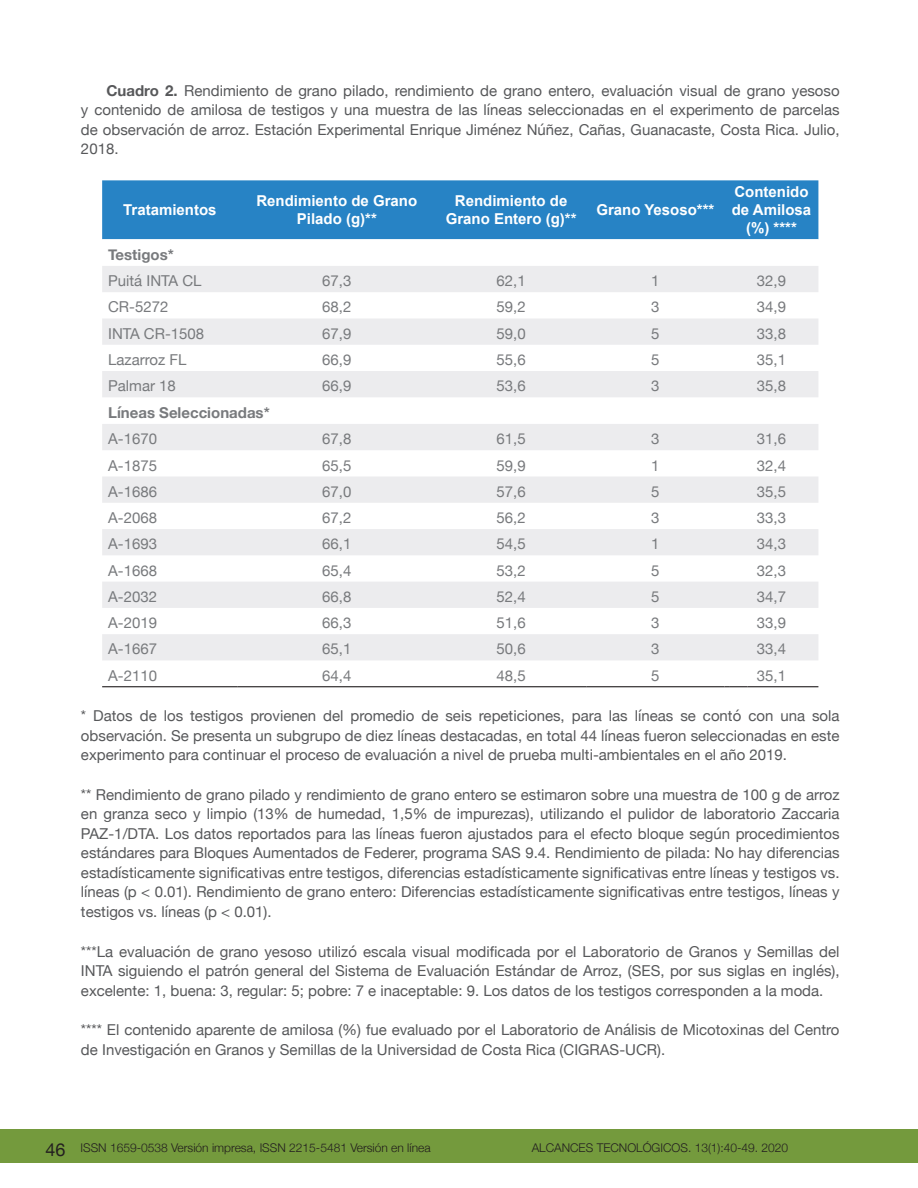
<style>
.page{position:relative;width:918px;height:1188px;background:#fff}
.page>*{position:absolute;margin:0;border:0;box-sizing:border-box;transform-origin:0 0}
.t1{font:15px/19.5px "Helvetica Neue";color:#57585a;text-align:justify}
.t2{font:15px/26.2px "Helvetica Neue";color:#787a7d}
.t3{font:700 15px/18px "Arial";color:#fff;text-align:center}
.t4{font:700 15px/26.2px "Helvetica Neue";color:#787a7d}
.t5{font:300 12px "Helvetica Neue";color:#211c1c}
.t6{font:300 12px "Helvetica Neue";color:#231f20}
.s1{font-weight:700}
.s2{font-weight:400}
.s3{font-weight:400;font-size:18px;color:#231f20}
.s4{color:#231f20}
</style>
<div class="page">
<div style="left:0;top:1130px;width:918px;height:33px;background:#749a3d"></div>
<div style="left:102px;top:180px;width:716px;height:59px;background:#2783c5"></div>
<svg style="left:102px;top:266px;width:716px;height:394px;fill:#ececee"></svg>
<hr style="left:102px;top:686px;width:136px;height:1px;background:#231f20">
<hr style="left:238px;top:686px;width:198px;height:1px;background:#231f20">
<hr style="left:436px;top:686px;width:150px;height:1px;background:#231f20">
<hr style="left:586px;top:686px;width:139px;height:1px;background:#231f20">
<svg style="left:725px;top:686px;width:22px;height:1px"></svg>
<hr style="left:747px;top:686px;width:71px;height:1px;background:#231f20">
<p class="t1" style="left:81px;top:81px;width:760px;text-indent:26px"><span class="s1">Cuadro 2.</span> Rendimiento de grano pilado, rendimiento de grano entero, evaluación visual de grano yesoso y contenido de amilosa de testigos y una muestra de las líneas seleccionadas en el experimento de parcelas de observación de arroz. Estación Experimental Enrique Jiménez Núñez, Cañas, Guanacaste, Costa Rica. Julio, 2018.</p>
<p class="t3" style="left:123px;top:202px;width:95px">Tratamientos</p>
<p class="t3" style="left:256px;top:193px;width:162px">Rendimiento de Grano<br>Pilado (g)**</p>
<p class="t3" style="left:446px;top:193px;width:132px">Rendimiento de<br>Grano Entero (g)**</p>
<p class="t3" style="left:596px;top:202px;width:120px">Grano Yesoso***</p>
<p class="t3" style="left:732px;top:184px;width:81px">Contenido de Amilosa (%) ****</p>
<p class="t2" style="left:108px;top:242px;width:95px"><span class="s1">Testigos*<br></span>Puitá INTA CL</p>
<p class="t2" style="left:322px;top:269px;width:31px">67,3</p>
<p class="t2" style="left:497px;top:269px;width:31px">62,1</p>
<p class="t2" style="left:651px;top:269px;width:10px">1</p>
<p class="t2" style="left:757px;top:269px;width:31px">32,9</p>
<p class="t2" style="left:108px;top:295px;width:62px">CR-5272</p>
<p class="t2" style="left:322px;top:295px;width:31px">68,2</p>
<p class="t2" style="left:497px;top:295px;width:31px">59,2</p>
<p class="t2" style="left:651px;top:295px;width:10px">3</p>
<p class="t2" style="left:757px;top:295px;width:31px">34,9</p>
<p class="t2" style="left:108px;top:321px;width:98px">INTA CR-1508</p>
<p class="t2" style="left:322px;top:321px;width:31px">67,9</p>
<p class="t2" style="left:497px;top:321px;width:31px">59,0</p>
<p class="t2" style="left:651px;top:321px;width:10px">5</p>
<p class="t2" style="left:757px;top:321px;width:31px">33,8</p>
<p class="t2" style="left:108px;top:347px;width:80px">Lazarroz FL</p>
<p class="t2" style="left:322px;top:347px;width:31px">66,9</p>
<p class="t2" style="left:497px;top:347px;width:31px">55,6</p>
<p class="t2" style="left:651px;top:347px;width:10px">5</p>
<p class="t2" style="left:757px;top:347px;width:31px">35,1</p>
<p class="t2" style="left:108px;top:374px;width:69px">Palmar 18</p>
<p class="t2" style="left:322px;top:374px;width:31px">66,9</p>
<p class="t2" style="left:497px;top:374px;width:31px">53,6</p>
<p class="t2" style="left:651px;top:374px;width:10px">3</p>
<p class="t2" style="left:757px;top:374px;width:31px">35,8</p>
<p class="t4" style="left:108px;top:400px;width:163px">Líneas Seleccionadas*<br><span class="s2">A-1670</span></p>
<p class="t2" style="left:322px;top:427px;width:31px">67,8</p>
<p class="t2" style="left:497px;top:427px;width:31px">61,5</p>
<p class="t2" style="left:651px;top:427px;width:10px">3</p>
<p class="t2" style="left:757px;top:427px;width:31px">31,6</p>
<p class="t2" style="left:108px;top:453px;width:50px">A-1875</p>
<p class="t2" style="left:322px;top:453px;width:31px">65,5</p>
<p class="t2" style="left:497px;top:453px;width:31px">59,9</p>
<p class="t2" style="left:651px;top:453px;width:10px">1</p>
<p class="t2" style="left:757px;top:453px;width:31px">32,4</p>
<p class="t2" style="left:108px;top:479px;width:50px">A-1686</p>
<p class="t2" style="left:322px;top:479px;width:31px">67,0</p>
<p class="t2" style="left:497px;top:479px;width:31px">57,6</p>
<p class="t2" style="left:651px;top:479px;width:10px">5</p>
<p class="t2" style="left:757px;top:479px;width:31px">35,5</p>
<p class="t2" style="left:108px;top:505px;width:50px">A-2068</p>
<p class="t2" style="left:322px;top:505px;width:31px">67,2</p>
<p class="t2" style="left:497px;top:505px;width:31px">56,2</p>
<p class="t2" style="left:651px;top:505px;width:10px">3</p>
<p class="t2" style="left:757px;top:505px;width:31px">33,3</p>
<p class="t2" style="left:108px;top:532px;width:50px">A-1693</p>
<p class="t2" style="left:322px;top:532px;width:31px">66,1</p>
<p class="t2" style="left:497px;top:532px;width:31px">54,5</p>
<p class="t2" style="left:651px;top:532px;width:10px">1</p>
<p class="t2" style="left:757px;top:532px;width:31px">34,3</p>
<p class="t2" style="left:108px;top:558px;width:50px">A-1668</p>
<p class="t2" style="left:322px;top:558px;width:31px">65,4</p>
<p class="t2" style="left:497px;top:558px;width:31px">53,2</p>
<p class="t2" style="left:651px;top:558px;width:10px">5</p>
<p class="t2" style="left:757px;top:558px;width:31px">32,3</p>
<p class="t2" style="left:108px;top:584px;width:50px">A-2032</p>
<p class="t2" style="left:322px;top:584px;width:31px">66,8</p>
<p class="t2" style="left:497px;top:584px;width:31px">52,4</p>
<p class="t2" style="left:651px;top:584px;width:10px">5</p>
<p class="t2" style="left:757px;top:584px;width:31px">34,7</p>
<p class="t2" style="left:108px;top:611px;width:50px">A-2019</p>
<p class="t2" style="left:322px;top:611px;width:31px">66,3</p>
<p class="t2" style="left:497px;top:611px;width:31px">51,6</p>
<p class="t2" style="left:651px;top:611px;width:10px">3</p>
<p class="t2" style="left:757px;top:611px;width:31px">33,9</p>
<p class="t2" style="left:108px;top:637px;width:50px">A-1667</p>
<p class="t2" style="left:322px;top:637px;width:31px">65,1</p>
<p class="t2" style="left:497px;top:637px;width:31px">50,6</p>
<p class="t2" style="left:651px;top:637px;width:10px">3</p>
<p class="t2" style="left:757px;top:637px;width:31px">33,4</p>
<p class="t2" style="left:108px;top:663px;width:50px">A-2110</p>
<p class="t2" style="left:322px;top:663px;width:31px">64,4</p>
<p class="t2" style="left:497px;top:663px;width:31px">48,5</p>
<p class="t2" style="left:651px;top:663px;width:10px">5</p>
<p class="t2" style="left:757px;top:663px;width:31px">35,1</p>
<p class="t1" style="left:81px;top:707px;width:760px">* Datos de los testigos provienen del promedio de seis repeticiones, para las líneas se contó con una sola observación. Se presenta un subgrupo de diez líneas destacadas, en total 44 líneas fueron seleccionadas en este experimento para continuar el proceso de evaluación a nivel de prueba multi-ambientales en el año 2019.</p>
<p class="t1" style="left:81px;top:786px;width:760px">** Rendimiento de grano pilado y rendimiento de grano entero se estimaron sobre una muestra de 100 g de arroz en granza seco y limpio (13% de humedad, 1,5% de impurezas), utilizando el pulidor de laboratorio Zaccaria PAZ-1/DTA. Los datos reportados para las líneas fueron ajustados para el efecto bloque según procedimientos estándares para Bloques Aumentados de Federer, programa SAS 9.4. Rendimiento de pilada: No hay diferencias estadísticamente significativas entre testigos, diferencias estadísticamente significativas entre líneas y testigos vs. líneas (p &lt; 0.01). Rendimiento de grano entero: Diferencias estadísticamente significativas entre testigos, líneas y testigos vs. líneas (p &lt; 0.01).</p>
<p class="t1" style="left:81px;top:942px;width:760px">***La evaluación de grano yesoso utilizó escala visual modificada por el Laboratorio de Granos y Semillas del INTA siguiendo el patrón general del Sistema de Evaluación Estándar de Arroz, (SES, por sus siglas en inglés), excelente: 1, buena: 3, regular: 5; pobre: 7 e inaceptable: 9. Los datos de los testigos corresponden a la moda.</p>
<p class="t1" style="left:81px;top:1021px;width:760px">**** El contenido aparente de amilosa (%) fue evaluado por el Laboratorio de Análisis de Micotoxinas del Centro de Investigación en Granos y Semillas de la Universidad de Costa Rica (CIGRAS-UCR).</p>
<p class="t5" style="left:46px;top:1138px;width:387px"><span class="s3">46</span> <span class="s4">ISSN 1659-0538</span> Versión impresa, <span class="s4">ISSN 2215-5481</span> Versión en línea</p>
<p class="t6" style="left:532px;top:1138px;width:258px">ALCANCES TECNOLÓGICOS. 13(1):40-49. 2020</p>
</div>
